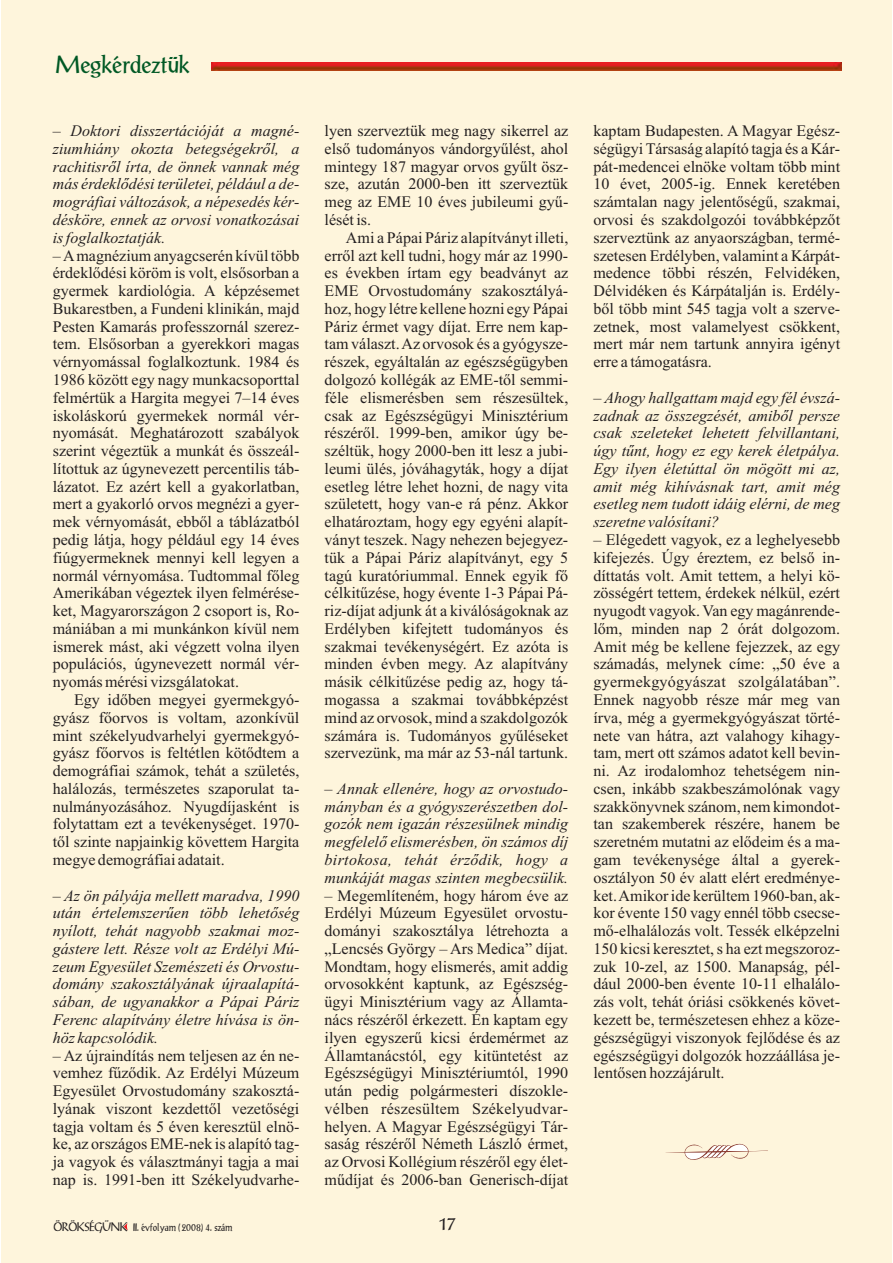
<style>
.page{position:relative;width:893px;height:1263px;background:#fff}
.page>*{position:absolute;margin:0;border:0;box-sizing:border-box;transform-origin:0 0}
.t1{font:24px "Antiqua Light SSK";color:#005824}
.t2{font:18px "Antiqua Light SSK";color:#231f20}
.t3{font:16.05px/17.9px "Times New Roman";color:#231f20;text-align:justify}
.t4{font:italic 16.05px/17.9px "Times New Roman";color:#231f20;text-align:justify}
.t5{font:10.5px "Antiqua Light SSK";color:#231f20;scale:.89 1}
.s1{font-style:normal}
.s2{font-size:12px}
</style>
<div class="page">
<div style="left:1px;top:0;width:890px;height:1263px;background:#fef5dc"></div>
<svg style="left:124px;top:1223px;width:4px;height:7px"></svg>
<svg style="left:666px;top:1143px;width:102px;height:17px"></svg>
<img style="left:212px;top:63px;width:629px;height:8px">
<h1 class="t1" style="left:55px;top:51px;width:136px">Megkérdeztük</h1>
<p class="t4" style="left:53px;top:123px;width:248px"><span class="s1">–</span> Doktori disszertációját a magné&shy;ziumhiány okozta betegségekről, a rachitisről írta, de önnek vannak még más érdeklődési területei, például a de&shy;mográfiai változások, a népesedés kér&shy;désköre, ennek az orvosi vonatkozásai is foglalkoztatják.</p>
<p class="t3" style="left:53px;top:248px;width:248px">– Amagnézium anyagcserén kívül több érdeklődési köröm is volt, elsősorban a gyermek kardiológia. A képzésemet Bukarestben, a Fundeni klinikán, majd Pesten Kamarás professzornál szerez&shy;tem. Elsősorban a gyerekkori magas vérnyomással foglalkoztunk. 1984 és 1986 között egy nagy munkacsoporttal felmértük a Hargita megyei 7–14 éves iskoláskorú gyermekek normál vér&shy;nyomását. Meghatározott szabályok szerint végeztük a munkát és összeál&shy;lítottuk az úgynevezett percentilis táb&shy;lázatot. Ez azért kell a gyakorlatban, mert a gyakorló orvos megnézi a gyer&shy;mek vérnyomását, ebből a táblázatból pedig látja, hogy például egy 14 éves fiúgyermeknek mennyi kell legyen a normál vérnyomása. Tudtommal főleg Amerikában végeztek ilyen felmérése&shy;ket, Magyarországon 2 csoport is, Ro&shy;mániában a mi munkánkon kívül nem ismerek mást, aki végzett volna ilyen populációs, úgynevezett normál vér&shy;nyomás mérési vizsgálatokat.</p>
<p class="t3" style="left:53px;top:692px;width:248px;text-indent:21px">Egy időben megyei gyermekgyó&shy;gyász főorvos is voltam, azonkívül mint székelyudvarhelyi gyermekgyó&shy;gyász főorvos is feltétlen kötődtem a demográfiai számok, tehát a születés, halálozás, természetes szaporulat ta&shy;nulmányozásához. Nyugdíjasként is folytattam ezt a tevékenységet. 1970- től szinte napjainkig követtem Hargita megye demográfiai adatait.</p>
<p class="t4" style="left:53px;top:888px;width:248px">– Az ön pályája mellett maradva, 1990 után értelemszerűen több lehetőség nyílott, tehát nagyobb szakmai moz&shy;gástere lett. Része volt az Erdélyi Mú&shy;zeum Egyesület Szemészeti és Orvostu&shy;domány szakosztályának újraalapítá&shy;sában, de ugyanakkor a Pápai Páriz Ferenc alapítvány életre hívása is ön&shy;höz kapcsolódik.</p>
<p class="t3" style="left:53px;top:1048px;width:248px">– Az újraindítás nem teljesen az én ne&shy;vemhez fűződik. Az Erdélyi Múzeum Egyesület Orvostudomány szakosztá&shy;lyának viszont kezdettől vezetőségi tagja voltam és 5 éven keresztül elnö&shy;ke, az országos EME-nek is alapító tag&shy;ja vagyok és választmányi tagja a mai nap is. 1991-ben itt Székelyudvarhe-</p>
<p class="t5" style="left:54px;top:1221px;width:202px"><span class="s2">ÖRÖKSÉGÜNK</span> II. évfolyam (2008) 4. szám</p>
<p class="t3" style="left:325px;top:123px;width:245px">lyen szerveztük meg nagy sikerrel az első tudományos vándorgyűlést, ahol mintegy 187 magyar orvos gyűlt ösz&shy;sze, azután 2000-ben itt szerveztük meg az EME 10 éves jubileumi gyű&shy;lését is.</p>
<p class="t3" style="left:325px;top:230px;width:245px;text-indent:21px">Ami a Pápai Páriz alapítványt illeti, erről azt kell tudni, hogy már az 1990- es években írtam egy beadványt az EME Orvostudomány szakosztályá&shy;hoz, hogy létre kellene hozni egy Pápai Páriz érmet vagy díjat. Erre nem kap&shy;tam választ. Az orvosok és a gyógysze&shy;részek, egyáltalán az egészségügyben dolgozó kollégák az EME-től semmi&shy;féle elismerésben sem részesültek, csak az Egészségügyi Minisztérium részéről. 1999-ben, amikor úgy be&shy;széltük, hogy 2000-ben itt lesz a jubi&shy;leumi ülés, jóváhagyták, hogy a díjat esetleg létre lehet hozni, de nagy vita született, hogy van-e rá pénz. Akkor elhatároztam, hogy egy egyéni alapít&shy;ványt teszek. Nagy nehezen bejegyez&shy;tük a Pápai Páriz alapítványt, egy 5 tagú kuratóriummal. Ennek egyik fő célkitűzése, hogy évente 1-3 Pápai Pá&shy;riz-díjat adjunk át a kiválóságoknak az Erdélyben kifejtett tudományos és szakmai tevékenységért. Ez azóta is minden évben megy. Az alapítvány másik célkitűzése pedig az, hogy tá&shy;mogassa a szakmai továbbképzést mind az orvosok, mind a szakdolgozók számára is. Tudományos gyűléseket szervezünk, ma már az 53-nál tartunk.</p>
<p class="t4" style="left:325px;top:781px;width:245px">– Annak ellenére, hogy az orvostudo&shy;mányban és a gyógyszerészetben dol&shy;gozók nem igazán részesülnek mindig megfelelő elismerésben, ön számos díj birtokosa, tehát érződik, hogy a munkáját magas szinten megbecsülik.</p>
<p class="t3" style="left:325px;top:888px;width:245px">– Megemlíteném, hogy három éve az Erdélyi Múzeum Egyesület orvostu&shy;dományi szakosztálya létrehozta a „Lencsés György – Ars Medica” díjat.<br>Mondtam, hogy elismerés, amit addig orvosokként kaptunk, az Egészség&shy;ügyi Minisztérium vagy az Államta&shy;nács részéről érkezett. Én kaptam egy ilyen egyszerű kicsi érdemérmet az Államtanácstól, egy kitüntetést az Egészségügyi Minisztériumtól, 1990 után pedig polgármesteri díszokle&shy;vélben részesültem Székelyudvar&shy;helyen. A Magyar Egészségügyi Tár&shy;saság részéről Németh László érmet, az Orvosi Kollégium részéről egy élet&shy;műdíjat és 2006-ban Generisch-díjat</p>
<p class="t2" style="left:437px;top:1213px;width:20px">17</p>
<p class="t3" style="left:593px;top:123px;width:248px">kaptam Budapesten. A Magyar Egész&shy;ségügyi Társaság alapító tagja és a Kár&shy;pát-medencei elnöke voltam több mint 10 évet, 2005-ig. Ennek keretében számtalan nagy jelentőségű, szakmai, orvosi és szakdolgozói továbbképzőt szerveztünk az anyaországban, termé&shy;szetesen Erdélyben, valamint a Kárpát&shy;medence többi részén, Felvidéken, Délvidéken és Kárpátalján is. Erdély&shy;ből több mint 545 tagja volt a szerve&shy;zetnek, most valamelyest csökkent, mert már nem tartunk annyira igényt erre a támogatásra.</p>
<p class="t4" style="left:593px;top:390px;width:248px"><span class="s1">–</span> Ahogy hallgattam majd egy fél évszá&shy;zadnak az összegzését, amiből persze csak szeleteket lehetett felvillantani, úgy tűnt, hogy ez egy kerek életpálya.<br>Egy ilyen életúttal ön mögött mi az, amit még kihívásnak tart, amit még esetleg nem tudott idáig elérni, de meg szeretne valósítani?</p>
<p class="t3" style="left:593px;top:532px;width:248px">– Elégedett vagyok, ez a leghelyesebb kifejezés. Úgy éreztem, ez belső in&shy;díttatás volt. Amit tettem, a helyi kö&shy;zösségért tettem, érdekek nélkül, ezért nyugodt vagyok. Van egy magánrende&shy;lőm, minden nap 2 órát dolgozom.<br>Amit még be kellene fejezzek, az egy számadás, melynek címe: „50 éve a gyermekgyógyászat szolgálatában”.<br>Ennek nagyobb része már meg van írva, még a gyermekgyógyászat törté&shy;nete van hátra, azt valahogy kihagy&shy;tam, mert ott számos adatot kell bevin&shy;ni. Az irodalomhoz tehetségem nin&shy;csen, inkább szakbeszámolónak vagy szakkönyvnek szánom, nem kimondot&shy;tan szakemberek részére, hanem be szeretném mutatni az elődeim és a ma&shy;gam tevékenysége által a gyerek&shy;osztályon 50 év alatt elért eredménye&shy;ket. Amikor ide kerültem 1960-ban, ak&shy;kor évente 150 vagy ennél több csecse&shy;mő-elhalálozás volt. Tessék elképzelni 150 kicsi keresztet, s ha ezt megszoroz&shy;zuk 10-zel, az 1500. Manapság, pél&shy;dául 2000-ben évente 10-11 elhalálo&shy;zás volt, tehát óriási csökkenés követ&shy;kezett be, természetesen ehhez a köze&shy;gészségügyi viszonyok fejlődése és az egészségügyi dolgozók hozzáállása je&shy;lentősen hozzájárult.</p>
</div>
